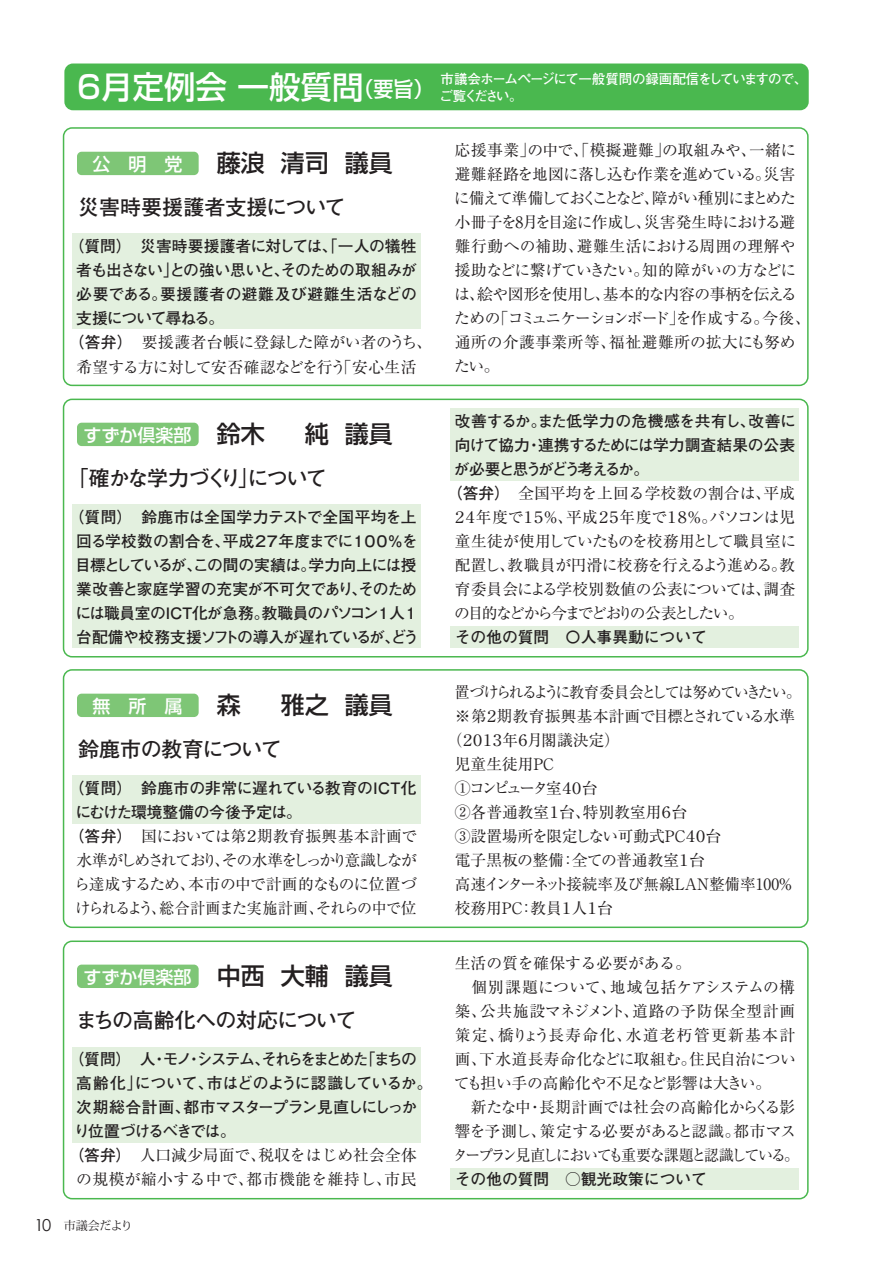
<style>
.page{position:relative;width:895px;height:1263px;background:#fff}
.page>*{position:absolute;margin:0;border:0;box-sizing:border-box;transform-origin:0 0}
.t1{font:500 31.5px "Shin Go Pr 5";color:#fff}
.t2{font:500 24px "Shin Go Pr 5";color:#231f20}
.t3{font:700 21px "Futo Go B101 Pr 5";letter-spacing:-.07em;color:#231f20}
.t4{font:700 21px "Futo Go B101 Pr 5";letter-spacing:-.045em;color:#231f20}
.t5{font:700 21px "Futo Go B101 Pr 5";color:#231f20}
.t6{font:700 21px "Futo Go B101 Pr 5";letter-spacing:-.02em;color:#231f20}
.t7{font:500 18px "Shin Go Pr 5";color:#fff}
.t8{font:15.75px/24px "Ryumin Pr 5";letter-spacing:-.025em;color:#231f20}
.t9{font:700 15.75px/24px "Futo Go B101 Pr 5";letter-spacing:-.035em;color:#231f20;text-align:center}
.t10{font:15.75px "Ryumin Pr 5";letter-spacing:.005em;color:#231f20}
.t11{font:15.75px "Ryumin Pr 5";color:#231f20}
.t12{font:700 15.75px "Futo Go B101 Pr 5";letter-spacing:.01em;color:#231f20}
.t13{font:700 15.75px "Futo Go B101 Pro";color:#231f20}
.t14{font:700 15.75px "Futo Go B101 Pr 5";letter-spacing:-.125em;color:#231f20}
.t15{font:15.75px "Ryumin Pr 5";letter-spacing:-.15em;color:#231f20}
.t16{font:15.75px "Ryumin Pr 5";letter-spacing:-.1em;color:#231f20;scale:.95 1}
.t17{font:15.75px "Ryumin Pr 5";letter-spacing:-.13em;color:#231f20;scale:.95 1}
.t18{font:15.75px "Ryumin Pr 5";letter-spacing:-.135em;color:#231f20}
.t19{font:15.75px "Ryumin Pr 5";letter-spacing:-.025em;color:#231f20;scale:.95 1}
.t20{font:700 15.75px "Futo Go B101 Pr 5";letter-spacing:-.065em;color:#231f20}
.t21{font:15.75px "Ryumin Pr 5";letter-spacing:-.005em;color:#231f20}
.t22{font:700 15.75px "Futo Go B101 Pr 5";letter-spacing:.005em;color:#231f20}
.t23{font:15.75px "Ryumin Pr 5";letter-spacing:-.185em;color:#231f20}
.t24{font:15.75px "Ryumin Pr 5";letter-spacing:-.045em;color:#231f20}
.t25{font:15.75px "Ryumin Pr 5";letter-spacing:-.065em;color:#231f20}
.t26{font:700 15.75px "Futo Go B101 Pr 5";letter-spacing:-.055em;color:#231f20}
.t27{font:15.75px "Ryumin Pr 5";letter-spacing:.045em;color:#231f20}
.t28{font:700 15.75px "Futo Go B101 Pr 5";letter-spacing:.04em;color:#231f20}
.t29{font:15.75px "Ryumin Pr 5";letter-spacing:.03em;color:#231f20}
.t30{font:15.75px "Ryumin Pr 5";letter-spacing:.085em;color:#231f20}
.t31{font:15.75px "Ryumin Pr 5";letter-spacing:-.13em;color:#231f20}
.t32{font:700 15.75px "Futo Go B101 Pr 5";letter-spacing:-.14em;color:#231f20}
.t33{font:700 15.75px "Futo Go B101 Pr 5";letter-spacing:-.095em;color:#231f20}
.t34{font:700 15.75px "Futo Go B101 Pr 5";letter-spacing:-.06em;color:#231f20}
.t35{font:700 13.5px/16.5px "Futo Go B101 Pr 5";letter-spacing:-.07em;color:#fff}
.t36{font:12px "Koz Min Pro";letter-spacing:-.03em;color:#231f20}
.s1{font-size:21px}
.s2{font-family:"Futo Go B101 Pr 5";font-weight:700}
.s3{font-size:24px;color:#231f20}
.s4{font-family:"Century Gothic";font-size:16.5px}
</style>
<div class="page">
<div style="left:73px;top:233px;width:348px;height:95px;background:#e3f0df"></div>
<div style="left:63px;top:127px;width:745px;height:259px;border:2px solid #4ab84f;border-radius:9px"></div>
<div style="left:77px;top:152px;width:122px;height:23px;background:#7ec676;border-radius:5px"></div>
<div style="left:64px;top:64px;width:744px;height:46px;background:#4ab84f;border-radius:9px"></div>
<div style="left:73px;top:505px;width:348px;height:143px;background:#e3f0df"></div>
<div style="left:451px;top:627px;width:348px;height:21px;background:#e3f0df"></div>
<div style="left:451px;top:408px;width:348px;height:73px;background:#e3f0df"></div>
<div style="left:63px;top:399px;width:745px;height:258px;border:2px solid #4ab84f;border-radius:9px"></div>
<div style="left:77px;top:423px;width:122px;height:23px;background:#7ec676;border-radius:5px"></div>
<div style="left:73px;top:775px;width:348px;height:48px;background:#e3f0df"></div>
<div style="left:63px;top:669px;width:745px;height:259px;border:2px solid #4ab84f;border-radius:9px"></div>
<div style="left:77px;top:694px;width:122px;height:23px;background:#7ec676;border-radius:5px"></div>
<div style="left:73px;top:1047px;width:348px;height:95px;background:#e3f0df"></div>
<div style="left:451px;top:1169px;width:348px;height:21px;background:#e3f0df"></div>
<div style="left:63px;top:940px;width:745px;height:259px;border:2px solid #4ab84f;border-radius:9px"></div>
<div style="left:77px;top:964px;width:122px;height:24px;background:#7ec676;border-radius:5px"></div>
<p class="t1" style="left:77px;top:62px;width:358px">6月定例会一般質問<span class="s1">（要旨）</span></p>
<p class="t35" style="left:439px;top:70px;width:369px">市議会ホームページにて一般質問の録画配信をしていますので、ご覧ください。</p>
<p class="t7" style="left:93px;top:149px;width:91px">公　明　党</p>
<p class="t2" style="left:217px;top:143px;width:177px">藤浪 清司 議員</p>
<p class="t5" style="left:78px;top:190px;width:269px">災害時要援護者支援について</p>
<p class="t12" style="left:68px;top:234px;width:350px">（質問）　災害時要援護者に対しては、「一人の犠牲</p>
<p class="t20" style="left:76px;top:258px;width:342px">者も出さない」との強い思いと、そのための取組みが</p>
<p class="t28" style="left:76px;top:282px;width:342px">必要である。要援護者の避難及び避難生活などの</p>
<p class="t34" style="left:76px;top:306px;width:149px">支援について尋ねる。</p>
<p class="t21" style="left:68px;top:330px;width:365px"><span class="s2">（答弁）</span>　要援護者台帳に登録した障がい者のうち、</p>
<p class="t8" style="left:76px;top:353px;width:342px">希望する方に対して安否確認などを行う「安心生活</p>
<p class="t7" style="left:84px;top:420px;width:311px">すずか倶楽部 <span class="s3">鈴木　 純 議員</span></p>
<p class="t3" style="left:68px;top:461px;width:261px">「確かな学力づくり」について</p>
<p class="t9" style="left:68px;top:504px;width:352px">（質問）　鈴鹿市は全国学力テストで全国平均を上回る学校数の割合を、平成２７年度までに１００％を目標としているが、この間の実績は。学力向上には授業改善と家庭学習の充実が不可欠であり、そのためには職員室のＩＣＴ化が急務。教職員のパソコン１人１台配備や校務支援ソフトの導入が遅れているが、どう</p>
<p class="t7" style="left:93px;top:691px;width:91px">無　所　属</p>
<p class="t2" style="left:217px;top:685px;width:177px">森　 雅之 議員</p>
<p class="t6" style="left:78px;top:732px;width:205px">鈴鹿市の教育について</p>
<p class="t22" style="left:68px;top:776px;width:349px">（質問）　鈴鹿市の非常に遅れている教育のICT化</p>
<p class="t9" style="left:75px;top:799px;width:228px">にむけた環境整備の今後予定は。</p>
<p class="t8" style="left:68px;top:823px;width:350px"><span class="s2">（答弁）</span>　国においては第２期教育振興基本計画で</p>
<p class="t18" style="left:76px;top:848px;width:342px">水準がしめされており、その水準をしっかり意識しなが</p>
<p class="t8" style="left:74px;top:871px;width:344px">ら達成するため、本市の中で計画的なものに位置づ</p>
<p class="t19" style="left:76px;top:896px;width:360px">けられるよう、総合計画また実施計画、それらの中で位</p>
<p class="t7" style="left:84px;top:962px;width:311px">すずか倶楽部 <span class="s3">中西 大輔 議員</span></p>
<p class="t4" style="left:76px;top:1003px;width:282px">まちの高齢化への対応について</p>
<p class="t14" style="left:68px;top:1047px;width:350px">（質問）　人・モノ・システム、それらをまとめた「まちの</p>
<p class="t9" style="left:76px;top:1070px;width:358px">高齢化」について、市はどのように認識しているか。</p>
<p class="t26" style="left:76px;top:1095px;width:342px">次期総合計画、都市マスタープラン見直しにしっか</p>
<p class="t33" style="left:74px;top:1119px;width:163px">り位置づけるべきでは。</p>
<p class="t10" style="left:68px;top:1143px;width:349px"><span class="s2">（答弁）</span>　人口減少局面で、税収をはじめ社会全体</p>
<p class="t29" style="left:76px;top:1167px;width:342px">の規模が縮小する中で、都市機能を維持し、市民</p>
<p class="t36" style="left:35px;top:1217px;width:100px"><span class="s4">10</span> 市議会だより</p>
<p class="t8" style="left:454px;top:137px;width:358px">応援事業」の中で、「模擬避難」の取組みや、一緒に避難経路を地図に落し込む作業を進めている。災害に備えて準備しておくことなど、障がい種別にまとめた小冊子を8月を目途に作成し、災害発生時における避難行動への補助、避難生活における周囲の理解や援助などに繋げていきたい。知的障がいの方などには、絵や図形を使用し、基本的な内容の事柄を伝えるための「コミュニケーションボード」を作成する。今後、通所の介護事業所等、福祉避難所の拡大にも努めたい。</p>
<p class="t12" style="left:455px;top:409px;width:343px">改善するか。また低学力の危機感を共有し、改善に</p>
<p class="t9" style="left:455px;top:432px;width:342px">向けて協力・連携するためには学力調査結果の公表</p>
<p class="t32" style="left:454px;top:457px;width:197px">が必要と思うがどう考えるか。</p>
<p class="t10" style="left:447px;top:481px;width:350px"><span class="s2">（答弁）</span>　全国平均を上回る学校数の割合は、平成</p>
<p class="t15" style="left:452px;top:505px;width:345px">２４年度で１５％、平成２５年度で１８％。パソコンは児</p>
<p class="t24" style="left:455px;top:529px;width:343px">童生徒が使用していたものを校務用として職員室に</p>
<p class="t8" style="left:455px;top:552px;width:342px">配置し、教職員が円滑に校務を行えるよう進める。教</p>
<p class="t8" style="left:455px;top:576px;width:342px">育委員会による学校別数値の公表については、調査</p>
<p class="t31" style="left:454px;top:601px;width:291px">の目的などから今までどおりの公表としたい。</p>
<p class="t13" style="left:455px;top:625px;width:253px">その他の質問　〇人事異動について</p>
<p class="t16" style="left:455px;top:680px;width:366px">置づけられるように教育委員会としては努めていきたい。</p>
<p class="t25" style="left:455px;top:704px;width:342px">※第２期教育振興基本計画で目標とされている水準</p>
<p class="t23" style="left:447px;top:728px;width:174px">（２０１３年６月閣議決定）</p>
<p class="t11" style="left:455px;top:752px;width:101px">児童生徒用PC</p>
<p class="t23" style="left:455px;top:776px;width:144px">①コンピュータ室４０台</p>
<p class="t11" style="left:455px;top:800px;width:234px">②各普通教室１台、特別教室用６台</p>
<p class="t8" style="left:455px;top:823px;width:268px">③設置場所を限定しない可動式PC４０台</p>
<p class="t8" style="left:455px;top:847px;width:251px">電子黒板の整備：全ての普通教室１台</p>
<p class="t11" style="left:455px;top:872px;width:338px">高速インターネット接続率及び無線LAN整備率100%</p>
<p class="t8" style="left:455px;top:895px;width:160px">校務用PC：教員１人１台</p>
<p class="t11" style="left:455px;top:951px;width:238px">生活の質を確保する必要がある。</p>
<p class="t10" style="left:471px;top:975px;width:325px">個別課題について、地域包括ケアシステムの構</p>
<p class="t27" style="left:455px;top:999px;width:342px">築、公共施設マネジメント、道路の予防保全型計画</p>
<p class="t30" style="left:455px;top:1023px;width:342px">策定、橋りょう長寿命化、水道老朽管更新基本計</p>
<p class="t8" style="left:455px;top:1046px;width:342px">画、下水道長寿命化などに取組む。住民自治につい</p>
<p class="t8" style="left:454px;top:1070px;width:319px">ても担い手の高齢化や不足など影響は大きい。</p>
<p class="t8" style="left:455px;top:1094px;width:342px">　新たな中・長期計画では社会の高齢化からくる影</p>
<p class="t8" style="left:455px;top:1118px;width:343px">響を予測し、策定する必要があると認識。都市マス</p>
<p class="t17" style="left:453px;top:1143px;width:366px">タープラン見直しにおいても重要な課題と認識している。</p>
<p class="t13" style="left:455px;top:1167px;width:253px">その他の質問　○観光政策について</p>
</div>
